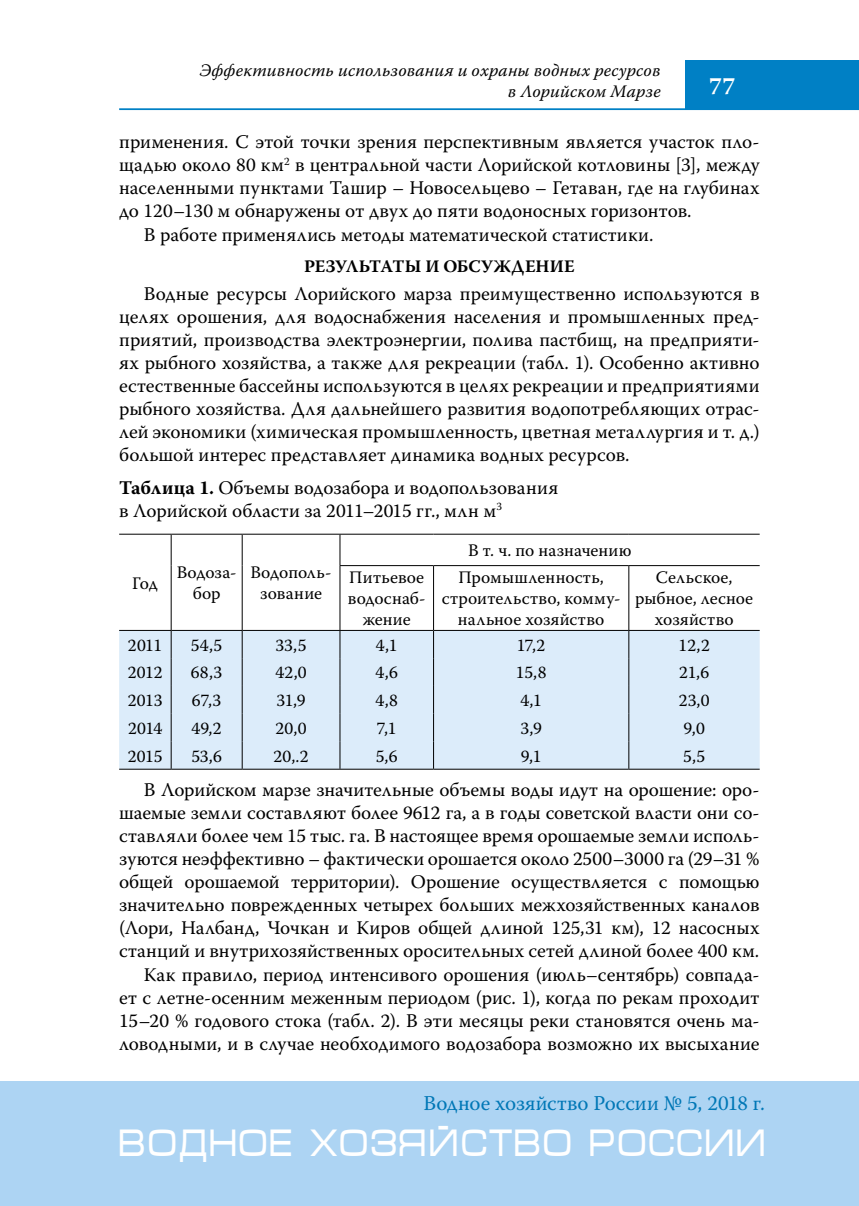
<style>
.page{position:relative;width:859px;height:1206px;background:#fff}
.page>*{position:absolute;margin:0;border:0;box-sizing:border-box;transform-origin:0 0}
.t1{font:38.5px "Micra";color:#fff;scale:.81 1}
.t2{font:700 24.5px "Warnock Pro";color:#fff}
.t3{font:21px "Warnock Pro";color:#0077b6}
.t4{font:19.25px/23.1px "Warnock Pro";color:#000;text-align:justify}
.t5{font:17.5px/21px "Warnock Pro";letter-spacing:.005em;color:#000;text-align:center}
.t6{font:italic 17.5px/21px "Warnock Pro";letter-spacing:.005em;color:#000;text-align:right}
.t7{font:700 17.5px "Warnock Pro";letter-spacing:.005em;color:#000}
.s1{font-weight:700}
</style>
<div class="page">
<hr style="left:119px;top:108px;width:739px;height:2px;background:#0080c5">
<div style="left:685px;top:60px;width:173px;height:50px;background:#0080c5"></div>
<div style="left:0;top:1081px;width:858px;height:124px;background:#add4f3"></div>
<div style="left:119px;top:631px;width:640px;height:137px;background:#dcecfa"></div>
<hr style="left:119px;top:534px;width:52px;height:1px;background:#000">
<hr style="left:171px;top:534px;width:71px;height:1px;background:#000">
<hr style="left:171px;top:534px;width:1px;height:31px;background:#000">
<hr style="left:242px;top:534px;width:98px;height:1px;background:#000">
<hr style="left:242px;top:534px;width:1px;height:31px;background:#000">
<hr style="left:171px;top:565px;width:1px;height:65px;background:#000">
<hr style="left:242px;top:565px;width:1px;height:65px;background:#000">
<hr style="left:340px;top:534px;width:93px;height:1px;background:#000">
<hr style="left:339px;top:534px;width:1px;height:31px;background:#000">
<hr style="left:433px;top:534px;width:195px;height:1px;background:#000">
<hr style="left:628px;top:534px;width:131px;height:1px;background:#000">
<hr style="left:339px;top:565px;width:94px;height:1px;background:#000">
<hr style="left:339px;top:566px;width:1px;height:64px;background:#000">
<hr style="left:433px;top:565px;width:195px;height:1px;background:#000">
<hr style="left:433px;top:566px;width:1px;height:64px;background:#000">
<hr style="left:628px;top:565px;width:131px;height:1px;background:#000">
<hr style="left:628px;top:566px;width:1px;height:64px;background:#000">
<hr style="left:119px;top:630px;width:52px;height:1px;background:#000">
<hr style="left:171px;top:630px;width:71px;height:1px;background:#000">
<hr style="left:242px;top:630px;width:98px;height:1px;background:#000">
<hr style="left:340px;top:630px;width:93px;height:1px;background:#000">
<hr style="left:433px;top:630px;width:195px;height:1px;background:#000">
<hr style="left:628px;top:630px;width:131px;height:1px;background:#000">
<svg style="left:171px;top:631px;width:1px;height:137px"></svg>
<svg style="left:242px;top:631px;width:1px;height:137px"></svg>
<svg style="left:339px;top:631px;width:1px;height:137px"></svg>
<svg style="left:433px;top:631px;width:1px;height:137px"></svg>
<svg style="left:628px;top:631px;width:1px;height:137px"></svg>
<hr style="left:119px;top:768px;width:52px;height:1px;background:#000">
<hr style="left:171px;top:768px;width:71px;height:1px;background:#000">
<hr style="left:242px;top:768px;width:98px;height:1px;background:#000">
<hr style="left:340px;top:768px;width:93px;height:1px;background:#000">
<hr style="left:433px;top:768px;width:195px;height:1px;background:#000">
<hr style="left:628px;top:768px;width:131px;height:1px;background:#000">
<p class="t6" style="left:200px;top:60px;width:462px">Эффективность использования и охраны водных ресурсов в Лорийском Марзе</p>
<p class="t2" style="left:708px;top:71px;width:28px">77</p>
<p class="t4" style="left:119px;top:130px;width:641px">применения. С этой точки зрения перспективным является участок пло-</p>
<p class="t4" style="left:119px;top:153px;width:641px">щадью около 80 км<sup>2</sup> в центральной части Лорийской котловины [3], между</p>
<p class="t4" style="left:119px;top:176px;width:641px">населенными пунктами Ташир – Новосельцево – Гетаван, где на глубинах</p>
<p class="t4" style="left:119px;top:199px;width:573px">до 120–130 м обнаружены от двух до пяти водоносных горизонтов.</p>
<p class="t4" style="left:144px;top:222px;width:511px">В работе применялись методы математической статистики.</p>
<p class="t7" style="left:304px;top:255px;width:271px">РЕЗУЛЬТАТЫ И ОБСУЖДЕНИе</p>
<p class="t4" style="left:119px;top:281px;width:641px;text-indent:25px">Водные ресурсы Лорийского марза преимущественно используются в целях орошения, для водоснабжения населения и промышленных пред&shy;приятий, производства электроэнергии, полива пастбищ, на предприяти&shy;ях рыбного хозяйства, а также для рекреации (табл. 1). Особенно активно естественные бассейны используются в целях рекреации и предприятиями рыбного хозяйства. Для дальнейшего развития водопотребляющих отрас&shy;лей экономики (химическая промышленность, цветная металлургия и т. д.) большой интерес представляет динамика водных ресурсов.</p>
<p class="t4" style="left:119px;top:476px;width:440px"><span class="s1">Таблица 1.</span> Объемы водозабора и водопользования в Лорийской области за 2011–2015 гг., млн м<sup>3</sup></p>
<p class="t5" style="left:132px;top:572px;width:27px">Год</p>
<p class="t5" style="left:177px;top:561px;width:61px">Водоза&shy;бор</p>
<p class="t5" style="left:250px;top:561px;width:82px">Водополь&shy;зование</p>
<p class="t5" style="left:468px;top:540px;width:165px">В т. ч. по назначению</p>
<p class="t5" style="left:348px;top:567px;width:79px">Питьевое водоснаб&shy;жение</p>
<p class="t5" style="left:441px;top:567px;width:180px">Промышленность, строительство, комму&shy;нальное хозяйство</p>
<p class="t5" style="left:635px;top:567px;width:119px">Сельское, рыбное, лесное хозяйство</p>
<p class="t5" style="left:128px;top:634px;width:36px">2011</p>
<p class="t5" style="left:191px;top:634px;width:33px">54,5</p>
<p class="t5" style="left:275px;top:634px;width:32px">33,5</p>
<p class="t5" style="left:376px;top:634px;width:23px">4,1</p>
<p class="t5" style="left:516px;top:634px;width:30px">17,2</p>
<p class="t5" style="left:678px;top:634px;width:33px">12,2</p>
<p class="t5" style="left:128px;top:662px;width:36px">2012</p>
<p class="t5" style="left:191px;top:662px;width:33px">68,3</p>
<p class="t5" style="left:275px;top:662px;width:33px">42,0</p>
<p class="t5" style="left:375px;top:662px;width:24px">4,6</p>
<p class="t5" style="left:515px;top:662px;width:32px">15,8</p>
<p class="t5" style="left:679px;top:662px;width:31px">21,6</p>
<p class="t5" style="left:128px;top:689px;width:36px">2013</p>
<p class="t5" style="left:192px;top:689px;width:31px">67,3</p>
<p class="t5" style="left:276px;top:689px;width:31px">31,9</p>
<p class="t5" style="left:375px;top:689px;width:24px">4,8</p>
<p class="t5" style="left:520px;top:689px;width:23px">4,1</p>
<p class="t5" style="left:678px;top:689px;width:32px">23,0</p>
<p class="t5" style="left:128px;top:717px;width:35px">2014</p>
<p class="t5" style="left:191px;top:717px;width:32px">49,2</p>
<p class="t5" style="left:275px;top:717px;width:33px">20,0</p>
<p class="t5" style="left:376px;top:717px;width:21px">7,1</p>
<p class="t5" style="left:520px;top:717px;width:23px">3,9</p>
<p class="t5" style="left:683px;top:717px;width:23px">9,0</p>
<p class="t5" style="left:128px;top:745px;width:36px">2015</p>
<p class="t5" style="left:191px;top:745px;width:32px">53,6</p>
<p class="t5" style="left:273px;top:745px;width:37px">20,.2</p>
<p class="t5" style="left:375px;top:745px;width:23px">5,6</p>
<p class="t5" style="left:520px;top:745px;width:22px">9,1</p>
<p class="t5" style="left:683px;top:745px;width:24px">5,5</p>
<p class="t4" style="left:119px;top:777px;width:641px;text-align:right">В Лорийском марзе значительные объемы воды идут на орошение: оро&shy;шаемые земли составляют более 9612 га, а в годы советской власти они со&shy;ставляли более чем 15 тыс. га. В настоящее время орошаемые земли исполь&shy;зуются неэффективно – фактически орошается около 2500–3000 га (29–31 % общей орошаемой территории). Орошение осуществляется с помощью значительно поврежденных четырех больших межхозяйственных каналов (Лори, Налбанд, Чочкан и Киров общей длиной 125,31 км), 12 насосных станций и внутрихозяйственных оросительных сетей длиной более 400 км.<br>Как правило, период интенсивого орошения (июль–сентябрь) совпада-<br>ет с летне-осенним меженным периодом (рис. 1), когда по рекам проходит 15–20 % годового стока (табл. 2). В эти месяцы реки становятся очень ма&shy;ловодными, и в случае необходимого водозабора возможно их высыхание</p>
<p class="t3" style="left:423px;top:1090px;width:343px">Водное хозяйство России № 5, 2018 г.</p>
<h1 class="t1" style="left:119px;top:1122px;width:801px">ВОДНОЕ ХОЗЯЙСТВО РОССИИ</h1>
</div>
